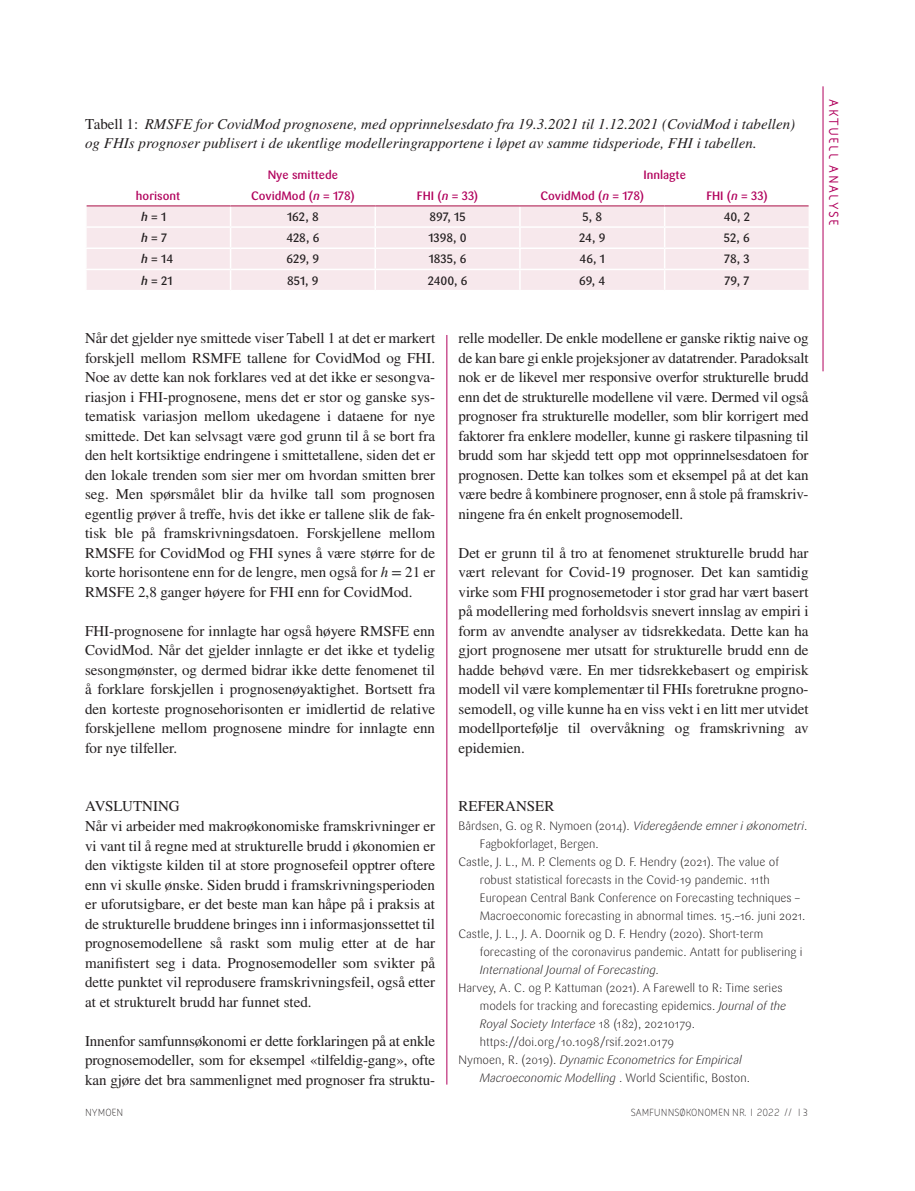
<style>
.page{position:relative;width:915px;height:1191px;background:#fff}
.page>*{position:absolute;margin:0;border:0;box-sizing:border-box;transform-origin:0 0}
.t1{font:15px/19.5px "STIX General";color:#231f20;text-align:justify}
.t2{font:italic 15px/19.5px "STIX General";color:#231f20}
.t3{font:700 13.5px "FS Sophie";letter-spacing:.12em;color:#b1015c}
.t4{font:300 12px "Sari OT";color:#231f20}
.t5{font:italic 300 12px "Sari OT";color:#231f20}
.t6{font:500 12px "Sari OT";color:#231f20}
.t7{font:500 12px "Sari OT";color:#b1015c}
.t8{font:10.5px "FS Sophie";color:#231f20}
.s1{font-style:normal}
.s2{font-style:italic}
</style>
<div class="page">
<div style="left:87px;top:207px;width:721px;height:83px;background:#f7e8ec"></div>
<hr style="left:85px;top:226px;width:145px;height:2px;background:#fff">
<hr style="left:230px;top:226px;width:145px;height:2px;background:#fff">
<hr style="left:375px;top:226px;width:144px;height:2px;background:#fff">
<hr style="left:519px;top:226px;width:145px;height:2px;background:#fff">
<hr style="left:664px;top:226px;width:145px;height:2px;background:#fff">
<svg style="left:663px;top:207px;width:2px;height:40px"></svg>
<hr style="left:85px;top:247px;width:145px;height:2px;background:#fff">
<hr style="left:230px;top:247px;width:145px;height:2px;background:#fff">
<hr style="left:375px;top:247px;width:144px;height:2px;background:#fff">
<hr style="left:519px;top:247px;width:145px;height:2px;background:#fff">
<hr style="left:664px;top:247px;width:145px;height:2px;background:#fff">
<hr style="left:663px;top:249px;width:2px;height:20px;background:#fff">
<hr style="left:85px;top:269px;width:145px;height:1px;background:#fff">
<hr style="left:230px;top:269px;width:145px;height:1px;background:#fff">
<hr style="left:375px;top:269px;width:144px;height:1px;background:#fff">
<hr style="left:519px;top:269px;width:145px;height:1px;background:#fff">
<hr style="left:664px;top:269px;width:145px;height:1px;background:#fff">
<hr style="left:663px;top:270px;width:2px;height:20px;background:#fff">
<svg style="left:374px;top:207px;width:2px;height:40px"></svg>
<hr style="left:374px;top:249px;width:2px;height:20px;background:#fff">
<hr style="left:374px;top:270px;width:2px;height:20px;background:#fff">
<svg style="left:519px;top:207px;width:1px;height:83px"></svg>
<svg style="left:230px;top:207px;width:1px;height:83px"></svg>
<svg style="left:808px;top:205px;width:1px;height:85px"></svg>
<hr style="left:87px;top:205px;width:143px;height:2px;background:#c55b81">
<hr style="left:230px;top:205px;width:145px;height:2px;background:#c55b81">
<hr style="left:375px;top:205px;width:144px;height:2px;background:#c55b81">
<hr style="left:519px;top:205px;width:145px;height:2px;background:#c55b81">
<hr style="left:664px;top:205px;width:144px;height:2px;background:#c55b81">
<hr style="left:446px;top:335px;width:1px;height:749px;background:#b1015c">
<hr style="left:822px;top:86px;width:1px;height:285px;background:#b1015c">
<p class="t2" style="left:85px;top:114px;width:711px"><span class="s1">Tabell 1:</span> RMSFE for CovidMod prognosene, med opprinnelsesdato fra 19.3.2021 til 1.12.2021 (CovidMod i tabellen) og FHIs prognoser publisert i de ukentlige modelleringrapportene i løpet av samme tidsperiode, FHI i tabellen.</p>
<p class="t7" style="left:267px;top:167px;width:72px">Nye smittede</p>
<p class="t7" style="left:643px;top:167px;width:44px">Innlagte</p>
<p class="t7" style="left:136px;top:188px;width:46px">horisont</p>
<p class="t7" style="left:251px;top:188px;width:105px">CovidMod (<span class="s2">n</span> = 178)</p>
<p class="t7" style="left:417px;top:188px;width:63px">FHI (<span class="s2">n</span> = 33)</p>
<p class="t7" style="left:540px;top:188px;width:105px">CovidMod (<span class="s2">n</span> = 178)</p>
<p class="t7" style="left:706px;top:188px;width:63px">FHI (<span class="s2">n</span> = 33)</p>
<p class="t6" style="left:141px;top:209px;width:27px"><span class="s2">h</span> = 1</p>
<p class="t6" style="left:287px;top:209px;width:33px">162, 8</p>
<p class="t6" style="left:429px;top:209px;width:37px">897, 15</p>
<p class="t6" style="left:582px;top:209px;width:21px">5, 8</p>
<p class="t6" style="left:723px;top:209px;width:28px">40, 2</p>
<p class="t6" style="left:141px;top:230px;width:27px"><span class="s2">h</span> = 7</p>
<p class="t6" style="left:286px;top:230px;width:35px">428, 6</p>
<p class="t6" style="left:428px;top:230px;width:40px">1398, 0</p>
<p class="t6" style="left:579px;top:230px;width:28px">24, 9</p>
<p class="t6" style="left:723px;top:230px;width:28px">52, 6</p>
<p class="t6" style="left:141px;top:251px;width:33px"><span class="s2">h</span> = 14</p>
<p class="t6" style="left:286px;top:251px;width:34px">629, 9</p>
<p class="t6" style="left:428px;top:251px;width:39px">1835, 6</p>
<p class="t6" style="left:579px;top:251px;width:27px">46, 1</p>
<p class="t6" style="left:724px;top:251px;width:27px">78, 3</p>
<p class="t6" style="left:141px;top:273px;width:33px"><span class="s2">h</span> = 21</p>
<p class="t6" style="left:287px;top:273px;width:33px">851, 9</p>
<p class="t6" style="left:427px;top:273px;width:41px">2400, 6</p>
<p class="t6" style="left:579px;top:273px;width:28px">69, 4</p>
<p class="t6" style="left:724px;top:273px;width:26px">79, 7</p>
<p class="t1" style="left:85px;top:329px;width:351px">Når det gjelder nye smittede viser Tabell 1 at det er markert forskjell mellom RSMFE tallene for CovidMod og FHI.<br>Noe av dette kan nok forklares ved at det ikke er sesongva&shy;riasjon i FHI-prognosene, mens det er stor og ganske sys&shy;tematisk variasjon mellom ukedagene i dataene for nye smittede. Det kan selvsagt være god grunn til å se bort fra den helt kortsiktige endringene i smittetallene, siden det er den lokale trenden som sier mer om hvordan smitten brer seg. Men spørsmålet blir da hvilke tall som prognosen egentlig prøver å treffe, hvis det ikke er tallene slik de fak&shy;tisk ble på framskrivningsdatoen. Forskjellene mellom RMSFE for CovidMod og FHI synes å være større for de korte horisontene enn for de lengre, men også for <span class="s2">h</span> = 21 er RMSFE 2,8 ganger høyere for FHI enn for CovidMod.</p>
<p class="t1" style="left:85px;top:622px;width:351px">FHI-prognosene for innlagte har også høyere RMSFE enn CovidMod. Når det gjelder innlagte er det ikke et tydelig sesongmønster, og dermed bidrar ikke dette fenomenet til å forklare forskjellen i prognosenøyaktighet. Bortsett fra den korteste prognosehorisonten er imidlertid de relative forskjellene mellom prognosene mindre for innlagte enn for nye tilfeller.</p>
<p class="t1" style="left:85px;top:797px;width:351px;text-align:left">AVSLUTNING<br>Når vi arbeider med makroøkonomiske framskrivninger er vi vant til å regne med at strukturelle brudd i økonomien er den viktigste kilden til at store prognosefeil opptrer oftere enn vi skulle ønske. Siden brudd i framskrivningsperioden er uforutsigbare, er det beste man kan håpe på i praksis at de strukturelle bruddene bringes inn i informasjonssettet til prognosemodellene så raskt som mulig etter at de har manifistert seg i data. Prognosemodeller som svikter på dette punktet vil reprodusere framskrivningsfeil, også etter at et strukturelt brudd har funnet sted.</p>
<p class="t1" style="left:85px;top:1031px;width:351px">Innenfor samfunnsøkonomi er dette forklaringen på at enkle prognosemodeller, som for eksempel «tilfeldig-gang», ofte kan gjøre det bra sammenlignet med prognoser fra struktu-</p>
<p class="t1" style="left:458px;top:329px;width:351px">relle modeller. De enkle modellene er ganske riktig naive og de kan bare gi enkle projeksjoner av datatrender. Paradoksalt nok er de likevel mer responsive overfor strukturelle brudd enn det de strukturelle modellene vil være. Dermed vil også prognoser fra strukturelle modeller, som blir korrigert med faktorer fra enklere modeller, kunne gi raskere tilpasning til brudd som har skjedd tett opp mot opprinnelsesdatoen for prognosen. Dette kan tolkes som et eksempel på at det kan være bedre å kombinere prognoser, enn å stole på framskriv&shy;ningene fra én enkelt prognosemodell.</p>
<p class="t1" style="left:458px;top:544px;width:351px">Det er grunn til å tro at fenomenet strukturelle brudd har vært relevant for Covid-19 prognoser. Det kan samtidig virke som FHI prognosemetoder i stor grad har vært basert på modellering med forholdsvis snevert innslag av empiri i form av anvendte analyser av tidsrekkedata. Dette kan ha gjort prognosene mer utsatt for strukturelle brudd enn de hadde behøvd være. En mer tidsrekkebasert og empirisk modell vil være komplementær til FHIs foretrukne progno&shy;semodell, og ville kunne ha en viss vekt i en litt mer utvidet modellportefølje til overvåkning og framskrivning av epidemien.</p>
<p class="t1" style="left:458px;top:797px;width:97px">REFERANSER</p>
<p class="t4" style="left:458px;top:817px;width:350px">Bårdsen, G. og R. Nymoen (2014). <span class="s2">Videregående emner i økonometri</span>.</p>
<p class="t4" style="left:479px;top:835px;width:120px">Fagbokforlaget, Bergen.</p>
<p class="t4" style="left:458px;top:853px;width:322px">Castle, J. L., M. P. Clements og D. F. Hendry (2021). The value of</p>
<p class="t4" style="left:479px;top:871px;width:291px">robust statistical forecasts in the Covid-19 pandemic. 11th</p>
<p class="t4" style="left:479px;top:889px;width:321px">European Central Bank Conference on Forecasting techniques –</p>
<p class="t4" style="left:479px;top:907px;width:327px">Macroeconomic forecasting in abnormal times. 15.–16. juni 2021.</p>
<p class="t4" style="left:458px;top:925px;width:306px">Castle, J. L., J. A. Doornik og D. F. Hendry (2020). Short-term</p>
<p class="t4" style="left:479px;top:943px;width:324px">forecasting of the coronavirus pandemic. Antatt for publisering i</p>
<p class="t5" style="left:479px;top:961px;width:181px">International Journal of Forecasting.</p>
<p class="t4" style="left:458px;top:979px;width:325px">Harvey, A. C. og P. Kattuman (2021). A Farewell to R: Time series</p>
<p class="t4" style="left:479px;top:997px;width:308px">models for tracking and forecasting epidemics. <span class="s2">Journal of the</span></p>
<p class="t5" style="left:479px;top:1015px;width:216px">Royal Society Interface <span class="s1">18 (182), 20210179.</span></p>
<p class="t4" style="left:479px;top:1033px;width:196px">https://doi.org/10.1098/rsif.2021.0179</p>
<p class="t5" style="left:458px;top:1051px;width:284px"><span class="s1">Nymoen, R. (2019).</span> Dynamic Econometrics for Empirical</p>
<p class="t4" style="left:479px;top:1069px;width:272px"><span class="s2">Macroeconomic Modelling</span> . World Scientific, Boston.</p>
<p class="t8" style="left:85px;top:1105px;width:14px">NYMOEN</p>
<p class="t8" style="left:630px;top:1106px;width:179px">SAMFUNNSØKONOMEN NR. 1 2022 // 13</p>
<p class="t3" style="left:842px;top:99px;width:128px;rotate:90deg">AKTUELL ANALYSE</p>
</div>
